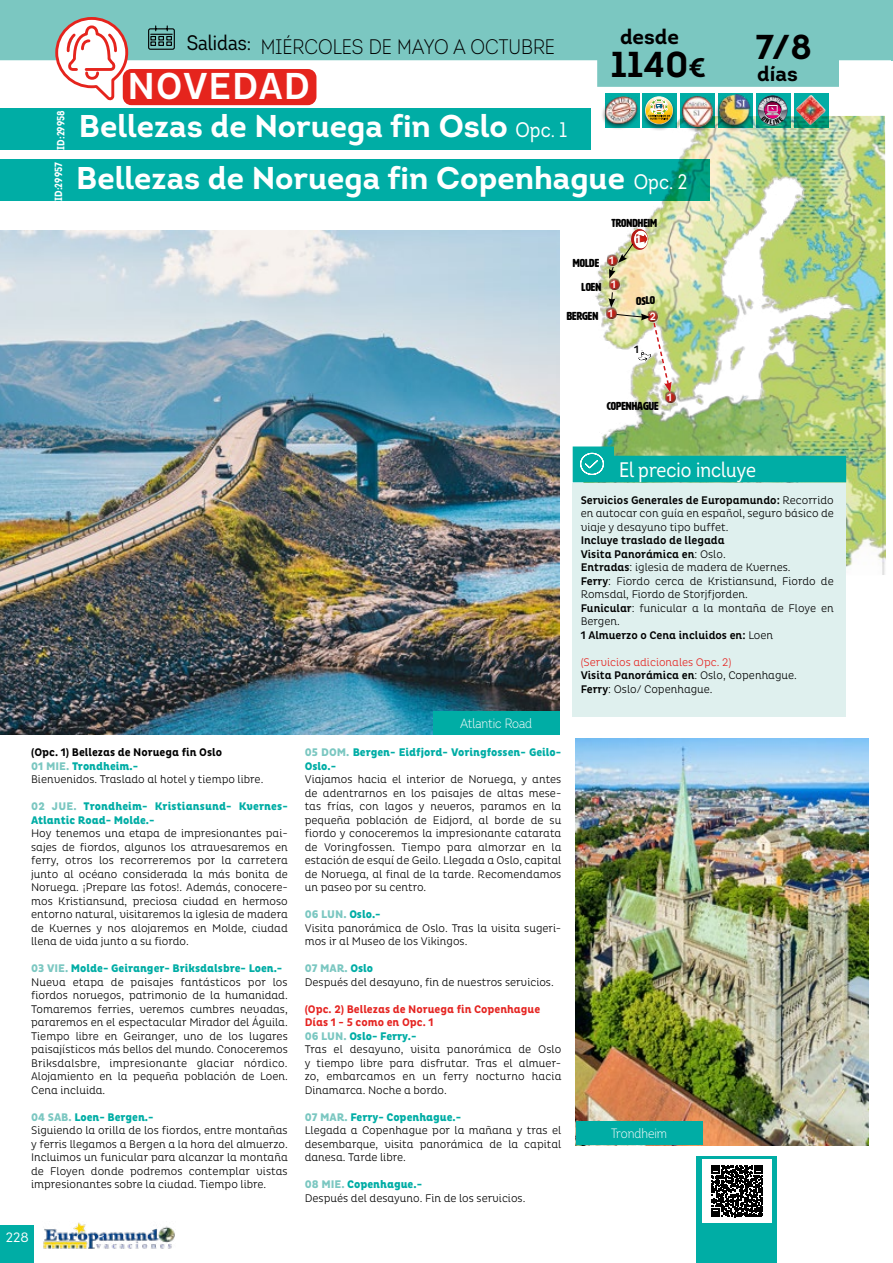
<style>
.page{position:relative;width:893px;height:1263px;background:#fff}
.page>*{position:absolute;margin:0;border:0;box-sizing:border-box;transform-origin:0 0}
.t1{font:500 38.4px "Pluto Cond";letter-spacing:.015em;color:#fff}
.t2{font:700 36px "Intro";color:#000}
.t3{font:700 34.5px "Intro";color:#000}
.t4{font:700 31.5px "Intro";color:#fff}
.t5{font:300 21px "Intro Cond";color:#000}
.t6{font:21px "Intro Cond";color:#fff}
.t7{font:700 21px "Intro";color:#000}
.t8{font:300 13.5px "Intro Cond";color:#fff}
.t9{font:13.5px "Intro";color:#fff}
.t10{font:300 11.25px/13.5px "Pluto Cond";color:#000}
.t11{font:800 11.25px/13.5px "Pluto Cond";color:#00ada5}
.t12{font:11.25px/23.9px "HWT Artz W00";color:#000;text-align:right}
.t13{font:500 10.8px "Pluto Cond";color:#fff}
.t14{font:10.8px "HWT Artz";color:#fff}
.t15{font:500 10.8px "Pluto Cond";color:#000}
.t16{font:700 10.5px "Intro Cond";color:#fff}
.s1{font-family:"Intro Cond";font-weight:400;font-size:21px}
.s2{font-size:27px}
.s3{font-weight:500}
.s4{color:#e52421}
.s5{font-weight:700}
.s6{font-weight:800;color:#7bc7c1}
.s7{font-weight:800;color:#00ada5}
.s8{color:#7bc7c1}
.s9{font-weight:700;color:#e52421}
</style>
<div class="page">
<img style="left:583px;top:116px;width:303px;height:459px">
<img style="left:648px;top:310px;width:13px;height:4px">
<img style="left:665px;top:391px;width:14px;height:14px">
<img style="left:607px;top:254px;width:2px;height:15px">
<img style="left:609px;top:279px;width:13px;height:13px">
<img style="left:606px;top:307px;width:13px;height:14px">
<svg style="left:609px;top:229px;width:39px;height:50px"></svg>
<svg style="left:608px;top:292px;width:7px;height:16px"></svg>
<svg style="left:616px;top:314px;width:56px;height:79px"></svg>
<div style="left:0;top:1226px;width:34px;height:37px;background:#00ada5"></div>
<img style="left:43px;top:1222px;width:132px;height:27px">
<img style="left:576px;top:739px;width:293px;height:406px">
<div style="left:696px;top:1156px;width:80px;height:107px;background:#00ada5"></div>
<div style="left:702px;top:1159px;width:70px;height:63px;background:#fff"></div>
<svg style="left:711px;top:1165px;width:52px;height:52px"></svg>
<svg style="left:573px;top:446px;width:273px;height:36px"></svg>
<div style="left:572px;top:483px;width:274px;height:233px;background:#dff0ee"></div>
<svg style="left:0;top:0;width:893px;height:87px;fill:#7bc7c1"></svg>
<svg style="left:148px;top:25px;width:27px;height:25px"></svg>
<div style="left:605px;top:94px;width:35px;height:34px;background:#00ada5"></div>
<div style="left:642px;top:94px;width:35px;height:34px;background:#00ada5"></div>
<div style="left:680px;top:94px;width:35px;height:34px;background:#00ada5"></div>
<svg style="left:752px;top:94px;width:1px;height:34px"></svg>
<svg style="left:756px;top:94px;width:35px;height:34px"></svg>
<svg style="left:794px;top:94px;width:34px;height:34px"></svg>
<div style="left:601px;top:96px;width:40px;height:35px;background:#000;opacity:.5"></div>
<img style="left:605px;top:96px;width:33px;height:28px">
<div style="left:679px;top:96px;width:37px;height:37px;background:#000;opacity:.5"></div>
<img style="left:681px;top:96px;width:31px;height:30px">
<div style="left:715px;top:94px;width:37px;height:38px;background:#000;opacity:.5"></div>
<img style="left:717px;top:93px;width:33px;height:33px">
<div style="left:642px;top:96px;width:35px;height:35px;background:#000;opacity:.5"></div>
<svg style="left:645px;top:96px;width:28px;height:28px"></svg>
<img style="left:796px;top:95px;width:30px;height:30px">
<div style="left:0;top:108px;width:591px;height:41px;background:#00ada5"></div>
<div style="left:0;top:159px;width:710px;height:41px;background:#00ada5"></div>
<div style="left:123px;top:69px;width:193px;height:36px;background:#e5241d;border-radius:9px"></div>
<svg style="left:54px;top:16px;width:76px;height:84px"></svg>
<img style="left:0;top:230px;width:559px;height:505px">
<div style="left:433px;top:711px;width:126px;height:24px;background:#00ada5"></div>
<div style="left:576px;top:1121px;width:126px;height:24px;background:#00ada5"></div>
<hr style="left:892px;top:0;width:1px;height:60px;background:#7bc7c1">
<svg style="left:758px;top:96px;width:29px;height:31px"></svg>
<p class="t16" style="left:54px;top:150px;width:41px;rotate:-90deg">ID:29958</p>
<p class="t16" style="left:52px;top:201px;width:40px;rotate:-90deg">ID:29957</p>
<h3 class="t5" style="left:187px;top:33px;width:370px"><sup>Salidas:</sup> MIÉRCOLES DE MAYO A OCTUBRE</h3>
<h1 class="t1" style="left:127px;top:64px;width:185px">NOVEDAD</h1>
<h3 class="t4" style="left:79px;top:106px;width:490px">Bellezas de Noruega fin Oslo <span class="s1">Opc. 1</span></h3>
<h3 class="t7" style="left:620px;top:23px;width:60px">desde</h3>
<h2 class="t2" style="left:610px;top:41px;width:97px">1140<span class="s2">€</span></h2>
<h3 class="t4" style="left:76px;top:158px;width:613px">Bellezas de Noruega fin Copenhague <span class="s1">Opc. 2</span></h3>
<p class="t12" style="left:611px;top:211px;width:47px">TRONDHEIM</p>
<p class="t13" style="left:609px;top:254px;width:6px">1</p>
<p class="t13" style="left:611px;top:278px;width:6px">1</p>
<p class="t13" style="left:608px;top:307px;width:6px">1</p>
<p class="t12" style="left:573px;top:251px;width:30px">MOLDE<br>LOEN</p>
<p class="t12" style="left:567px;top:304px;width:33px">BERGEN</p>
<p class="t14" style="left:636px;top:233px;width:5px">1</p>
<p class="t12" style="left:636px;top:289px;width:21px">Oslo</p>
<p class="t15" style="left:634px;top:343px;width:6px">1</p>
<p class="t13" style="left:650px;top:310px;width:8px">2</p>
<p class="t12" style="left:607px;top:394px;width:54px">COPENHAGUE</p>
<p class="t13" style="left:667px;top:391px;width:6px">1</p>
<h3 class="t3" style="left:755px;top:25px;width:58px">7/8</h3>
<h3 class="t7" style="left:757px;top:60px;width:42px">días</h3>
<p class="t8" style="left:460px;top:715px;width:74px">Atlantic Road</p>
<h3 class="t6" style="left:619px;top:457px;width:139px">El precio incluye</h3>
<p class="t10" style="left:581px;top:493px;width:255px;text-align:justify"><span class="s3">Servicios Generales de Europamundo:</span> Recorrido en autocar con guía en español, seguro básico de viaje y desayuno tipo buffet.</p>
<p class="t10" style="left:581px;top:534px;width:255px"><span class="s3">Incluye traslado de llegada<br>Visita Panorámica en</span>: Oslo.<br><span class="s3">Entradas</span>: iglesia de madera de Kvernes.<br><span class="s3">Ferry</span>: Fiordo cerca de Kristiansund, Fiordo de Romsdal, Fiordo de Storjfjorden.<br><span class="s3">Funicular</span>: funicular a la montaña de Floye en Bergen.<br><span class="s3">1 Almuerzo o Cena incluidos en:</span> Loen</p>
<p class="t10" style="left:581px;top:655px;width:218px"><span class="s4">(Servicios adicionales Opc. 2)<br></span><span class="s3">Visita Panorámica en</span>: Oslo, Copenhague.<br><span class="s3">Ferry</span>: Oslo/ Copenhague.</p>
<p class="t10" style="left:31px;top:746px;width:234px"><span class="s5">(Opc. 1) Bellezas de Noruega fin Oslo<br></span><span class="s6">01 MIE.</span> <span class="s7">Trondheim.-<br></span>Bienvenidos. Traslado al hotel y tiempo libre.</p>
<p class="t11" style="left:31px;top:800px;width:258px"><span class="s8">02 JUE.</span> Trondheim- Kristiansund- Kvernes-<br>Atlantic Road- Molde.-</p>
<p class="t10" style="left:31px;top:827px;width:258px;text-align:justify">Hoy tenemos una etapa de impresionantes pai&shy;sajes de fiordos, algunos los atravesaremos en ferry, otros los recorreremos por la carretera junto al océano considerada la más bonita de Noruega. ¡Prepare las fotos!. Además, conocere&shy;mos Kristiansund, preciosa ciudad en hermoso entorno natural, visitaremos la iglesia de madera de Kvernes y nos alojaremos en Molde, ciudad llena de vida junto a su fiordo.</p>
<p class="t10" style="left:31px;top:962px;width:258px"><span class="s6">03 VIE.</span> <span class="s7">Molde- Geiranger- Briksdalsbre- Loen.- </span>Nueva etapa de paisajes fantásticos por los fiordos noruegos, patrimonio de la humanidad.<br>Tomaremos ferries, veremos cumbres nevadas, pararemos en el espectacular Mirador del Águila.<br>Tiempo libre en Geiranger, uno de los lugares paisajísticos más bellos del mundo. Conoceremos Briksdalsbre, impresionante glaciar nórdico.<br>Alojamiento en la pequeña población de Loen.<br>Cena incluida.</p>
<p class="t10" style="left:31px;top:1110px;width:258px"><span class="s6">04 SAB.</span> <span class="s7">Loen- Bergen.-<br></span>Siguiendo la orilla de los fiordos, entre montañas y ferris llegamos a Bergen a la hora del almuerzo.<br>Incluimos un funicular para alcanzar la montaña de Floyen donde podremos contemplar vistas impresionantes sobre la ciudad. Tiempo libre.</p>
<p class="t9" style="left:6px;top:1229px;width:24px">228</p>
<p class="t11" style="left:305px;top:746px;width:258px"><span class="s8">05 DOM.</span> Bergen- Eidfjord- Voringfossen- Geilo-<br>Oslo.-</p>
<p class="t10" style="left:305px;top:773px;width:258px;text-align:justify">Viajamos hacia el interior de Noruega, y antes de adentrarnos en los paisajes de altas mese&shy;tas frías, con lagos y neveros, paramos en la pequeña población de Eidjord, al borde de su fiordo y conoceremos la impresionante catarata de Voringfossen. Tiempo para almorzar en la estación de esquí de Geilo. Llegada a Oslo, capital de Noruega, al final de la tarde. Recomendamos un paseo por su centro.</p>
<p class="t10" style="left:305px;top:908px;width:258px"><span class="s6">06 LUN.</span> <span class="s7">Oslo.-<br></span>Visita panorámica de Oslo. Tras la visita sugeri&shy;mos ir al Museo de los Vikingos.</p>
<p class="t10" style="left:305px;top:962px;width:251px"><span class="s6">07 MAR.</span> <span class="s7">Oslo<br></span>Después del desayuno, fin de nuestros servicios.</p>
<p class="t10" style="left:305px;top:1002px;width:258px"><span class="s9">(Opc. 2) Bellezas de Noruega fin Copenhague Días 1 - 5 como en Opc. 1<br></span><span class="s6">06 LUN.</span> <span class="s7">Oslo- Ferry.-<br></span>Tras el desayuno, visita panorámica de Oslo y tiempo libre para disfrutar. Tras el almuer&shy;zo, embarcamos en un ferry nocturno hacia Dinamarca. Noche a bordo.</p>
<p class="t10" style="left:305px;top:1110px;width:258px"><span class="s6">07 MAR.</span> <span class="s7">Ferry- Copenhague.-<br></span>Llegada a Copenhague por la mañana y tras el desembarque, visita panorámica de la capital danesa. Tarde libre.</p>
<p class="t10" style="left:305px;top:1178px;width:222px"><span class="s6">08 MIE.</span> <span class="s7">Copenhague.-<br></span>Después del desayuno. Fin de los servicios.</p>
<p class="t8" style="left:611px;top:1125px;width:58px">Trondheim</p>
</div>
